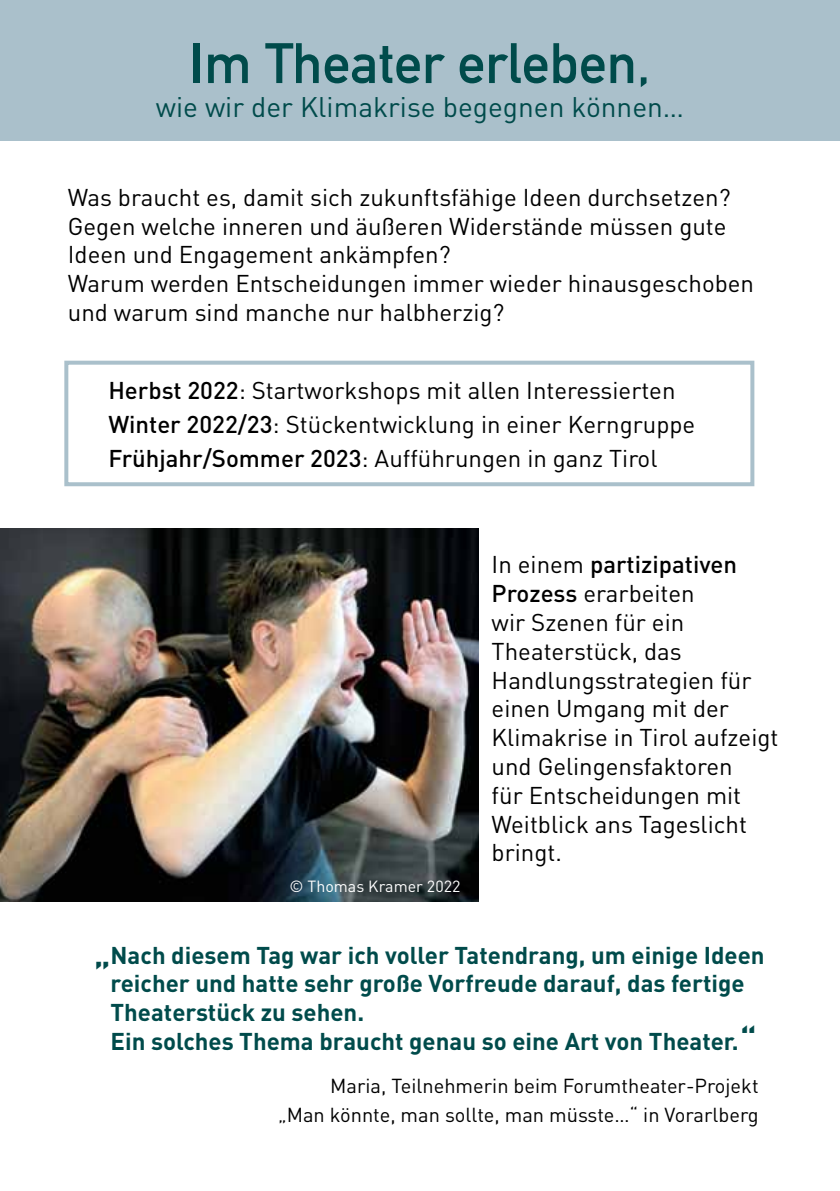
<style>
.page{position:relative;width:840px;height:1191px;background:#fff}
.page>*{position:absolute;margin:0;border:0;box-sizing:border-box;transform-origin:0 0}
.t1{font:56px "DIN Mittelschrift Alternate";color:#004b4b}
.t2{font:700 34px "DIN";color:#004b4b}
.t3{font:28px "DIN";color:#004b4b}
.t4{font:24px/28.8px "DIN";color:#000}
.t5{font:700 24px/28.8px "DIN";color:#004b4b}
.t6{font:20px/28.8px "DIN";color:#000;text-align:right}
.t7{font:16px "DIN";color:#fff}
.s1{font-weight:500}
.s2{font-size:34px}
</style>
<div class="page">
<div style="left:0;top:0;width:839px;height:141px;background:#aac0cb"></div>
<div style="left:64px;top:361px;width:690px;height:125px;border:4px solid #aac0cb"></div>
<img style="left:0;top:529px;width:478px;height:372px">
<h1 class="t1" style="left:189px;top:31px;width:462px">Im Theater erleben,</h1>
<p class="t3" style="left:156px;top:89px;width:529px">wie wir der Klimakrise begegnen können…</p>
<p class="t4" style="left:68px;top:182px;width:687px">Was braucht es, damit sich zukunftsfähige Ideen durchsetzen?<br>Gegen welche inneren und äußeren Widerstände müssen gute Ideen und Engagement ankämpfen?<br>Warum werden Entscheidungen immer wieder hinausgeschoben und warum sind manche nur halbherzig?</p>
<p class="t4" style="left:108px;top:373px;width:588px;line-height:34px"><span class="s1">Herbst 2022</span>: Startworkshops mit allen Interessierten<br><span class="s1">Winter 2022/23</span>: Stückentwicklung in einer Kerngruppe<br><span class="s1">Frühjahr/Sommer 2023</span>: Aufführungen in ganz Tirol</p>
<p class="t7" style="left:289px;top:876px;width:172px">© Thomas Kramer 2022</p>
<p class="t4" style="left:491px;top:550px;width:288px">In einem <span class="s1">partizipativen<br>Prozess</span> erarbeiten<br>wir Szenen für ein<br>Theaterstück, das<br>Handlungsstrategien für einen Umgang mit der<br>Klimakrise in Tirol aufzeigt und Gelingensfaktoren<br>für Entscheidungen mit<br>Weitblick ans Tageslicht bringt.</p>
<p class="t5" style="left:110px;top:939px;width:655px">Nach diesem Tag war ich voller Tatendrang, um einige Ideen reicher und hatte sehr große Vorfreude darauf, das fertige Theaterstück zu sehen.<br>Ein solches Thema braucht genau so eine Art von Theater.<span class="s2">“</span></p>
<h2 class="t2" style="left:94px;top:931px;width:18px">„</h2>
<p class="t6" style="left:278px;top:1071px;width:482px">Maria, Teilnehmerin beim Forumtheater-Projekt<br>„Man könnte, man sollte, man müsste…“ in Vorarlberg</p>
</div>
